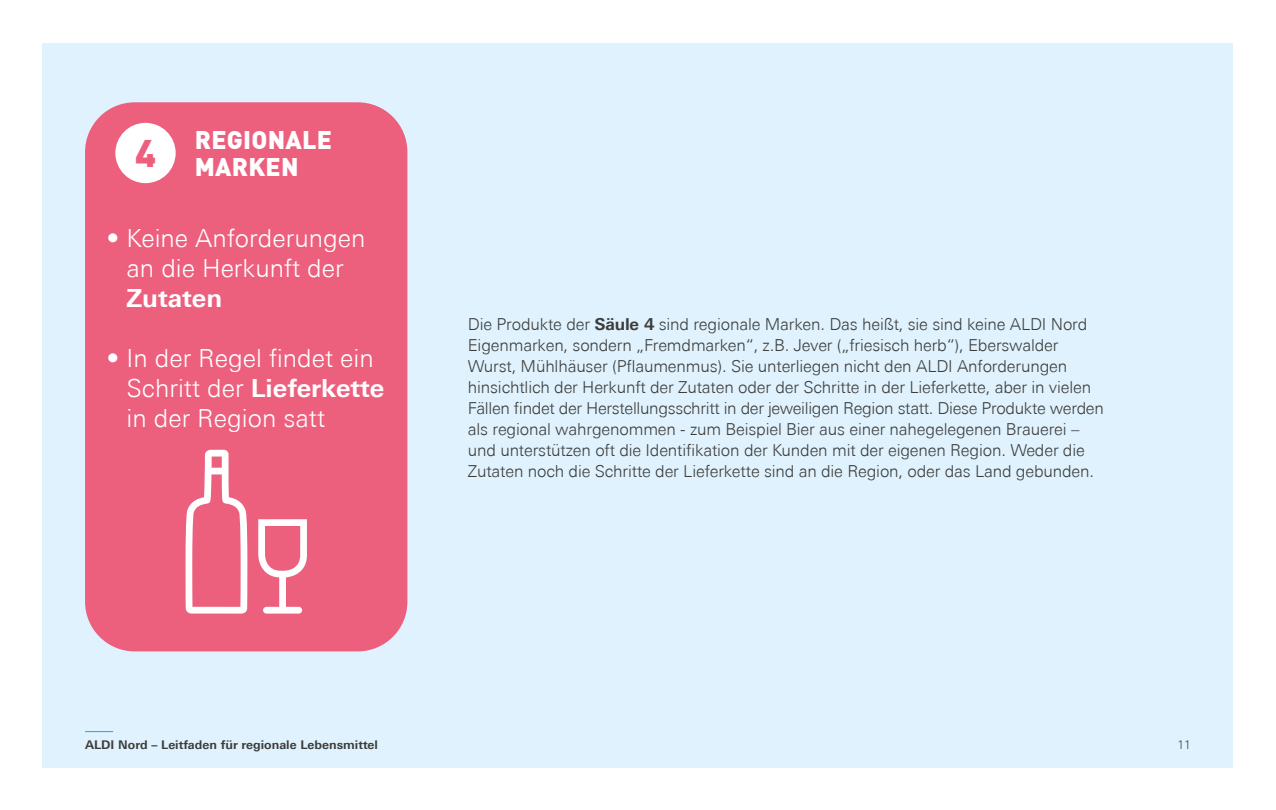
<style>
.page{position:relative;width:1276px;height:810px;background:#fff}
.page>*{position:absolute;margin:0;border:0;box-sizing:border-box;transform-origin:0 0}
.t1{font:300 25.05px/30px "Univers Next Pro";color:#fff;text-align:center}
.t2{font:900 25.05px/27.6px "DIN Pro";letter-spacing:.01em;color:#fff}
.t3{font:700 25.05px "Univers Next Pro";color:#fff}
.t4{font:300 24px/30px "Univers Next Pro";color:#fff}
.t5{font:700 24px "Univers Next Pro";color:#fff}
.t6{font:900 24px/28.5px "DIN Pro";letter-spacing:.01em;color:#fff}
.t7{font:300 16.5px/21px "Univers Next Pro";letter-spacing:-.01em;color:#3c3c3b}
.t8{font:700 12px "Univers Next Pro";color:#3c3c3b}
.t9{font:300 12px "Univers Next Pro";color:#3c3c3b}
.s1{font-weight:700}
</style>
<div class="page">
<div style="left:43px;top:43px;width:1190px;height:724px;background:#dff2fd"></div>
<svg style="left:85px;top:731px;width:28px;height:1px"></svg>
<div style="left:85px;top:102px;width:322px;height:549px;background:#ec607e;border-radius:50px"></div>
<div style="left:115px;top:123px;width:61px;height:60px;background:#fff;border-radius:50%"></div>
<svg style="left:185px;top:449px;width:62px;height:165px"></svg>
<svg style="left:258px;top:519px;width:49px;height:95px"></svg>
<h1 class="t2" style="left:135px;top:124px;width:198px;text-indent:60px">REGIONALE<br><sup>4</sup> MARKEN</h1>
<h2 class="t6" style="left:193px;top:124px;width:96px">LOCAL<br>BRANDS</h2>
<h1 class="t1" style="left:107px;top:223px;width:260px">• Keine Anforderungen an die Herkunft der</h1>
<h1 class="t3" style="left:126px;top:283px;width:97px">Zutaten</h1>
<h2 class="t4" style="left:107px;top:223px;width:236px">• No requirements on</h2>
<h2 class="t5" style="left:126px;top:254px;width:136px">ingredients</h2>
<h1 class="t1" style="left:126px;top:343px;width:259px;text-align:left;text-indent:-20px">• In der Regel findet ein<br>Schritt der <span class="s1">Lieferkette </span>in der Region satt</h1>
<h2 class="t4" style="left:126px;top:343px;width:217px"><span class="s1">supply chain</span> takes place in the region</h2>
<p class="t7" style="left:468px;top:314px;width:637px">Die Produkte der <span class="s1">Säule 4</span> sind regionale Marken. Das heißt, sie sind keine ALDI Nord Eigenmarken, sondern „Fremdmarken“, z.B. Jever („friesisch herb“), Eberswalder Wurst, Mühlhäuser (Pflaumenmus). Sie unterliegen nicht den ALDI Anforderungen hinsichtlich der Herkunft der Zutaten oder der Schritte in der Lieferkette, aber in vielen Fällen findet der Herstellungsschritt in der jeweiligen Region statt. Diese Produkte werden als regional wahrgenommen - zum Beispiel Bier aus einer nahegelegenen Brauerei – und unterstützen oft die Identifikation der Kunden mit der eigenen Region. Weder die Zutaten noch die Schritte der Lieferkette sind an die Region, oder das Land gebunden.</p>
<p class="t8" style="left:85px;top:738px;width:294px">ALDI Nord – Leitfaden für regionale Lebensmittel</p>
<p class="t9" style="left:1177px;top:738px;width:15px">11</p>
</div>
